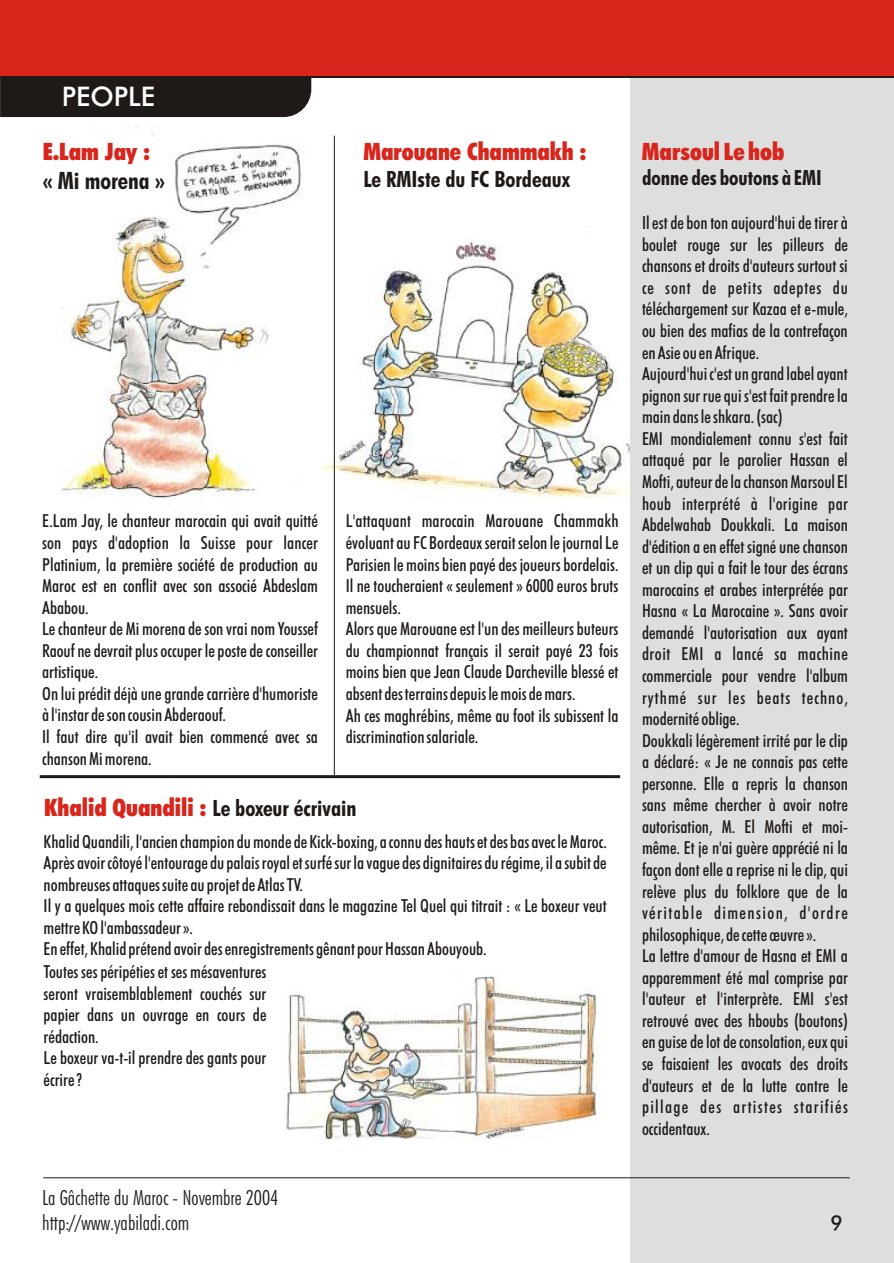
<style>
.page{position:relative;width:894px;height:1263px;background:#fff}
.page>*{position:absolute;margin:0;border:0;box-sizing:border-box;transform-origin:0 0}
.t1{font:27px "Futura Md BT";color:#fff}
.t2{font:24px "Futura X Blk Cn BT";color:#d9261c}
.t3{font:24px "Futura Bd Cn BT";color:#1f1a17}
.t4{font:22.5px "Futura Bd Cn BT";color:#1f1a17}
.t5{font:21px/25.2px "Futura Lt Cn BT";color:#1f1a17}
.t6{font:21px "Futura Bd Cn BT";color:#1f1a17}
.t7{font:20.4px "Futura Md BT";color:#1f1a17}
.t8{font:18px/21.6px "Futura Md Cn BT";color:#1f1a17}
.s1{font-family:"Futura X Blk Cn BT";font-size:24px;color:#d9261c}
</style>
<div class="page">
<img style="left:283px;top:976px;width:317px;height:164px">
<img style="left:60px;top:134px;width:243px;height:371px">
<div style="left:0;top:78px;width:311px;height:39px;background:#1f1a17"></div>
<img style="left:321px;top:227px;width:309px;height:287px">
<hr style="left:334px;top:136px;width:1px;height:640px;background:#1f1a17">
<hr style="left:41px;top:775px;width:578px;height:3px;background:#1f1a17">
<div style="left:630px;top:0;width:264px;height:1263px;background:#dedede"></div>
<div style="left:0;top:0;width:894px;height:77px;background:#d9261c"></div>
<hr style="left:0;top:76px;width:894px;height:2px;background:#1f1a17">
<hr style="left:43px;top:1178px;width:807px;height:1px;background:#1f1a17">
<h1 class="t1" style="left:62px;top:85px;width:95px">PEOPLE</h1>
<h2 class="t2" style="left:43px;top:142px;width:109px">E.Lam Jay :</h2>
<h2 class="t3" style="left:43px;top:171px;width:124px">« Mi morena »</h2>
<h2 class="t2" style="left:363px;top:142px;width:225px">Marouane Chammakh :</h2>
<p class="t4" style="left:363px;top:170px;width:208px">Le RMIste du FC Bordeaux</p>
<p class="t8" style="left:42px;top:512px;width:277px">E.Lam Jay, le chanteur marocain qui avait quitté son pays d'adoption la Suisse pour lancer Platinium, la première société de production au Maroc est en conflit avec son associé Abdeslam Ababou.<br>Le chanteur de Mi morena de son vrai nom Youssef Raouf ne devrait plus occuper le poste de conseiller artistique.<br>On lui prédit déjà une grande carrière d'humoriste à l'instar de son cousin Abderaouf.<br>Il faut dire qu'il avait bien commencé avec sa chanson Mi morena.</p>
<p class="t4" style="left:44px;top:799px;width:314px"><span class="s1">Khalid Quandili :</span> Le boxeur écrivain</p>
<p class="t8" style="left:44px;top:832px;width:565px">Khalid Quandili, l'ancien champion du monde de Kick-boxing, a connu des hauts et des bas avec le Maroc.<br>Après avoir côtoyé l'entourage du palais royal et surfé sur la vague des dignitaires du régime, il a subit de nombreuses attaques suite au projet de Atlas TV.<br>Il y a quelques mois cette affaire rebondissait dans le magazine Tel Quel qui titrait : « Le boxeur veut mettre KO l'ambassadeur ».<br>En effet, Khalid prétend avoir des enregistrements gênant pour Hassan Abouyoub.<br>Toutes ses péripéties et ses mésaventures<br>seront vraisemblablement couchés sur<br>papier dans un ouvrage en cours de<br>rédaction.<br>Le boxeur va-t-il prendre des gants pour<br>écrire ?</p>
<p class="t8" style="left:346px;top:512px;width:274px">L'attaquant marocain Marouane Chammakh évoluant au FC Bordeaux serait selon le journal Le Parisien le moins bien payé des joueurs bordelais.<br>Il ne toucheraient « seulement » 6000 euros bruts mensuels.<br>Alors que Marouane est l'un des meilleurs buteurs du championnat français il serait payé 23 fois moins bien que Jean Claude Darcheville blessé et absent des terrains depuis le mois de mars.<br>Ah ces maghrébins, même au foot ils subissent la discrimination salariale.</p>
<p class="t5" style="left:42px;top:1186px;width:238px">La Gâchette du Maroc - Novembre 2004 http://www.yabiladi.com</p>
<h2 class="t2" style="left:642px;top:141px;width:144px">Marsoul Le hob</h2>
<p class="t6" style="left:642px;top:169px;width:181px">donne des boutons à EMI</p>
<p class="t8" style="left:642px;top:214px;width:208px">Il est de bon ton aujourd'hui de tirer à boulet rouge sur les pilleurs de chansons et droits d'auteurs surtout si ce sont de petits adeptes du téléchargement sur Kazaa et e-mule, ou bien des mafias de la contrefaçon en Asie ou en Afrique.<br>Aujourd'hui c'est un grand label ayant pignon sur rue qui s'est fait prendre la main dans le shkara. (sac)<br>EMI mondialement connu s'est fait attaqué par le parolier Hassan el Mofti, auteur de la chanson Marsoul El houb interprété à l'origine par Abdelwahab Doukkali. La maison d'édition a en effet signé une chanson et un clip qui a fait le tour des écrans marocains et arabes interprétée par Hasna « La Marocaine ». Sans avoir demandé l'autorisation aux ayant droit EMI a lancé sa machine commerciale pour vendre l'album rythmé sur les beats techno, modernité oblige.<br>Doukkali légèrement irrité par le clip a déclaré: « Je ne connais pas cette personne. Elle a repris la chanson sans même chercher à avoir notre autorisation, M. El Mofti et moi&shy;même. Et je n'ai guère apprécié ni la façon dont elle a reprise ni le clip, qui relève plus du folklore que de la véritable dimension, d'ordre philosophique, de cette œuvre ».<br>La lettre d'amour de Hasna et EMI a apparemment été mal comprise par l'auteur et l'interprète. EMI s'est retrouvé avec des hboubs (boutons) en guise de lot de consolation, eux qui se faisaient les avocats des droits d'auteurs et de la lutte contre le pillage des artistes starifiés occidentaux.</p>
<p class="t7" style="left:830px;top:1215px;width:14px">9</p>
</div>
